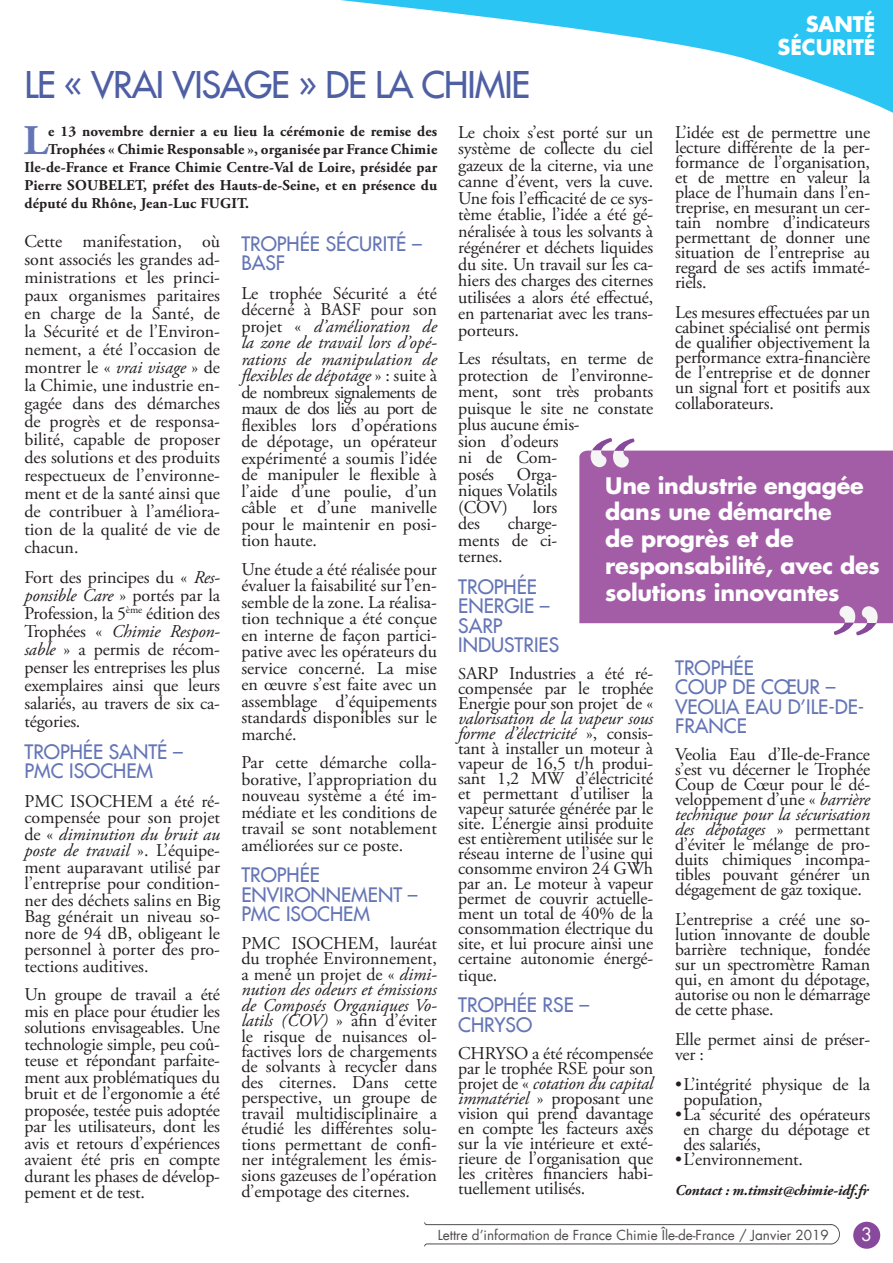
<style>
.page{position:relative;width:893px;height:1263px;background:#fff}
.page>*{position:absolute;margin:0;border:0;box-sizing:border-box;transform-origin:0 0}
.t1{font:700 42.15px "Adobe Garamond Pro";color:#6475b6}
.t2{font:36px "Futura LT";letter-spacing:-.03em;color:#4e5fa4}
.t3{font:700 22.2px/26.7px "Futura LT";letter-spacing:-.01em;color:#fff}
.t4{font:700 21px/22.5px "Futura LT";letter-spacing:-.005em;color:#fff;text-align:right}
.t5{font:19.5px/19.5px "Futura LT";color:#6475b6}
.t6{font:18px/16.5px "Adobe Garamond Pro";letter-spacing:-.01em;color:#241f1f;text-align:justify}
.t7{font:18px "Futura LT";color:#fff}
.t8{font:700 15px "Adobe Garamond Pro";letter-spacing:.01em;color:#241f1f}
.t9{font:italic 700 15px "Adobe Garamond Pro";letter-spacing:-.01em;color:#241f1f}
.t10{font:13.5px "Futura LT";color:#4e4b4c}
.s1{font-style:italic}
.s2{font-size:16.5px}
</style>
<div class="page">
<div style="left:853px;top:1222px;width:27px;height:27px;background:#88489b;border-radius:50%"></div>
<svg style="left:424px;top:1222px;width:416px;height:24px"></svg>
<svg style="left:340px;top:0;width:553px;height:113px"></svg>
<div style="left:579px;top:451px;width:314px;height:172px;background:#a35da7"></div>
<svg style="left:591px;top:438px;width:44px;height:30px"></svg>
<svg style="left:833px;top:606px;width:45px;height:29px"></svg>
<h2 class="t2" style="left:24px;top:61px;width:507px">LE « VRAI VISAGE » DE LA CHIMIE</h2>
<p class="t4" style="left:778px;top:13px;width:99px">SANTÉ<br>SÉCURITÉ</p>
<h1 class="t1" style="left:24px;top:116px;width:26px">L</h1>
<p class="t8" style="left:48px;top:122px;width:390px">e 13 novembre dernier a eu lieu la cérémonie de remise des</p>
<p class="t8" style="left:48px;top:140px;width:391px">Trophées « Chimie Responsable », organisée par France Chimie</p>
<p class="t8" style="left:24px;top:158px;width:414px">Ile-de-France et France Chimie Centre-Val de Loire, présidée par</p>
<p class="t8" style="left:24px;top:176px;width:414px">Pierre SOUBELET, préfet des Hauts-de-Seine, et en présence du</p>
<p class="t8" style="left:24px;top:194px;width:226px">député du Rhône, Jean-Luc FUGIT.</p>
<p class="t6" style="left:24px;top:233px;width:197px;line-height:18px">Cette manifestation, où sont associés les grandes ad&shy;ministrations et les princi&shy;paux organismes paritaires en charge de la Santé, de la Sécurité et de l’Environ&shy;nement, a été l’occasion de montrer le « <span class="s1">vrai visage</span> » de la Chimie, une industrie en&shy;gagée dans des démarches de progrès et de responsa&shy;bilité, capable de proposer des solutions et des produits respectueux de l’environne&shy;ment et de la santé ainsi que de contribuer à l’améliora&shy;tion de la qualité de vie de chacun.</p>
<p class="t6" style="left:24px;top:569px;width:197px;line-height:18px">Fort des principes du « <span class="s1">Res&shy;ponsible Care</span> » portés par la Profession, la 5<sup>ème</sup> édition des Trophées « <span class="s1">Chimie Respon&shy;sable</span> » a permis de récom&shy;penser les entreprises les plus exemplaires ainsi que leurs salariés, au travers de six ca&shy;tégories.</p>
<p class="t5" style="left:24px;top:741px;width:160px">TROPHÉE SANTÉ –<br>PMC ISOCHEM</p>
<p class="t6" style="left:24px;top:793px;width:197px">PMC ISOCHEM a été ré&shy;compensée pour son projet de « <span class="s1">diminution du bruit au poste de travail</span> ». L’équipe&shy;ment auparavant utilisé par l’entreprise pour condition&shy;ner des déchets salins en Big Bag générait un niveau so&shy;nore de 94 dB, obligeant le personnel à porter des pro&shy;tections auditives.</p>
<p class="t6" style="left:24px;top:987px;width:197px">Un groupe de travail a été mis en place pour étudier les solutions envisageables. Une technologie simple, peu coû&shy;teuse et répondant parfaite&shy;ment aux problématiques du bruit et de l’ergonomie a été proposée, testée puis adoptée par les utilisateurs, dont les avis et retours d’expériences avaient été pris en compte durant les phases de dévelop&shy;pement et de test.</p>
<p class="t5" style="left:241px;top:234px;width:182px">TROPHÉE SÉCURITÉ –<br>BASF</p>
<p class="t6" style="left:241px;top:285px;width:197px">Le trophée Sécurité a été décerné à BASF pour son projet « <span class="s1">d’amélioration de la zone de travail lors d’opé&shy;rations de manipulation de flexibles de dépotage</span> » : suite à de nombreux signalements de maux de dos liés au port de flexibles lors d’opérations de dépotage, un opérateur expérimenté a soumis l’idée de manipuler le flexible à l’aide d’une poulie, d’un câble et d’une manivelle pour le maintenir en posi&shy;tion haute.</p>
<p class="t6" style="left:241px;top:561px;width:197px">Une étude a été réalisée pour évaluer la faisabilité sur l’en&shy;semble de la zone. La réalisa&shy;tion technique a été conçue en interne de façon partici&shy;pative avec les opérateurs du service concerné. La mise en œuvre s’est faite avec un assemblage d’équipements standards disponibles sur le marché.</p>
<p class="t6" style="left:241px;top:755px;width:197px">Par cette démarche colla&shy;borative, l’appropriation du nouveau système a été im&shy;médiate et les conditions de travail se sont notablement améliorées sur ce poste.</p>
<p class="t5" style="left:241px;top:865px;width:178px">TROPHÉE<br>ENVIRONNEMENT –<br>PMC ISOCHEM</p>
<p class="t6" style="left:241px;top:936px;width:197px;line-height:15.5px">PMC ISOCHEM, lauréat du trophée Environnement, a mené un projet de « <span class="s1">dimi&shy;nution des odeurs et émissions de Composés Organiques Vo&shy;latils (COV)</span> » afin d’éviter le risque de nuisances ol&shy;factives lors de chargements de solvants à recycler dans des citernes. Dans cette perspective, un groupe de travail multidisciplinaire a étudié les différentes solu&shy;tions permettant de confi&shy;ner intégralement les émis&shy;sions gazeuses de l’opération d’empotage des citernes.</p>
<p class="t6" style="left:458px;top:124px;width:197px">Le choix s’est porté sur un système de collecte du ciel gazeux de la citerne, via une canne d’évent, vers la cuve.<br>Une fois l’efficacité de ce sys&shy;tème établie, l’idée a été gé&shy;néralisée à tous les solvants à régénérer et déchets liquides du site. Un travail sur les ca&shy;hiers des charges des citernes utilisées a alors été effectué, en partenariat avec les trans&shy;porteurs.</p>
<p class="t6" style="left:458px;top:351px;width:197px;text-align:left">Les résultats, en terme de protection de l’environne&shy;ment, sont très probants puisque le site ne constate plus aucune émis-<br>sion d’odeurs<br>ni de Com-<br>posés</p>
<p class="t6" style="left:675px;top:125px;width:197px;line-height:15px">L’idée est de permettre une lecture différente de la per&shy;formance de l’organisation, et de mettre en valeur la place de l’humain dans l’en&shy;treprise, en mesurant un cer&shy;tain nombre d’indicateurs permettant de donner une situation de l’entreprise au regard de ses actifs immaté&shy;riels.</p>
<p class="t6" style="left:675px;top:305px;width:197px;line-height:15.3px">Les mesures effectuées par un cabinet spécialisé ont permis de qualifier objectivement la performance extra-financière de l’entreprise et de donner un signal fort et positifs aux collaborateurs.</p>
<p class="t6" style="left:458px;top:466px;width:101px;text-indent:58px">Orga&shy;niques Volatils (COV)</p>
<p class="t3" style="left:605px;top:472px;width:276px">Une industrie engagée dans une démarche<br>de progrès et de responsabilité, avec des solutions innovantes</p>
<p class="t6" style="left:533px;top:499px;width:26px">lors</p>
<p class="t6" style="left:458px;top:516px;width:101px;text-indent:49px">charge&shy;ments de ci&shy;ternes.</p>
<p class="t5" style="left:458px;top:577px;width:102px">TROPHÉE<br>ENERGIE –<br>SARP<br>INDUSTRIES</p>
<p class="t6" style="left:458px;top:667px;width:197px;line-height:15px"><span class="s2">S</span>ARP Industries a été ré&shy;compensée par le trophée Energie pour son projet de «</p>
<p class="t6" style="left:458px;top:712px;width:197px;line-height:15.1px"><span class="s1">valorisation de la vapeur sous forme d’électricité</span> », consis&shy;tant à installer un moteur à vapeur de 16,5 t/h produi&shy;sant 1,2 MW d’électricité et permettant d’utiliser la vapeur saturée générée par le site. L’énergie ainsi produite est entièrement utilisée sur le réseau interne de l’usine qui consomme environ 24 GWh par an. Le moteur à vapeur permet de couvrir actuelle&shy;ment un total de 40% de la consommation électrique du site, et lui procure ainsi une certaine autonomie énergé&shy;tique.</p>
<p class="t5" style="left:458px;top:995px;width:133px">TROPHÉE RSE –<br>CHRYSO</p>
<p class="t6" style="left:458px;top:1046px;width:197px;line-height:15px">CHRYSO a été récompensée par le trophée RSE pour son projet de « <span class="s1">cotation du capital immatériel</span> » proposant une vision qui prend davantage en compte les facteurs axés sur la vie intérieure et exté&shy;rieure de l’organisation que les critères financiers habi&shy;tuellement utilisés.</p>
<p class="t6" style="left:458px;top:516px;width:23px">des</p>
<p class="t5" style="left:675px;top:658px;width:191px">TROPHÉE<br>COUP DE CŒUR –<br>VEOLIA EAU D’ILE-DE-<br>FRANCE</p>
<p class="t6" style="left:675px;top:748px;width:197px;line-height:15px">Veolia Eau d’Ile-de-France s’est vu décerner le Trophée Coup de Cœur pour le dé&shy;veloppement d’une « <span class="s1">barrière technique pour la sécurisation des dépotages</span> » permettant d’éviter le mélange de pro&shy;duits chimiques incompa&shy;tibles pouvant générer un dégagement de gaz toxique.</p>
<p class="t6" style="left:675px;top:913px;width:197px;line-height:15px">L’entreprise a créé une so&shy;lution innovante de double barrière technique, fondée sur un spectromètre Raman qui, en amont du dépotage, autorise ou non le démarrage de cette phase.</p>
<p class="t6" style="left:675px;top:1033px;width:197px;line-height:15px">Elle permet ainsi de préser&shy;ver :</p>
<p class="t6" style="left:684px;top:1078px;width:188px;line-height:15px;text-indent:-9px">•L’intégrité physique de la population,</p>
<p class="t6" style="left:684px;top:1108px;width:188px;line-height:15px;text-indent:-9px">•La sécurité des opérateurs en charge du dépotage et des salariés,</p>
<p class="t6" style="left:675px;top:1152px;width:130px">•L’environnement.</p>
<p class="t9" style="left:675px;top:1181px;width:195px">Contact : m.timsit@chimie-idf.fr</p>
<p class="t10" style="left:438px;top:1226px;width:393px">Lettre d’information de France Chimie Île-de-France / Janvier 2019</p>
<p class="t7" style="left:861px;top:1222px;width:13px">3</p>
</div>
